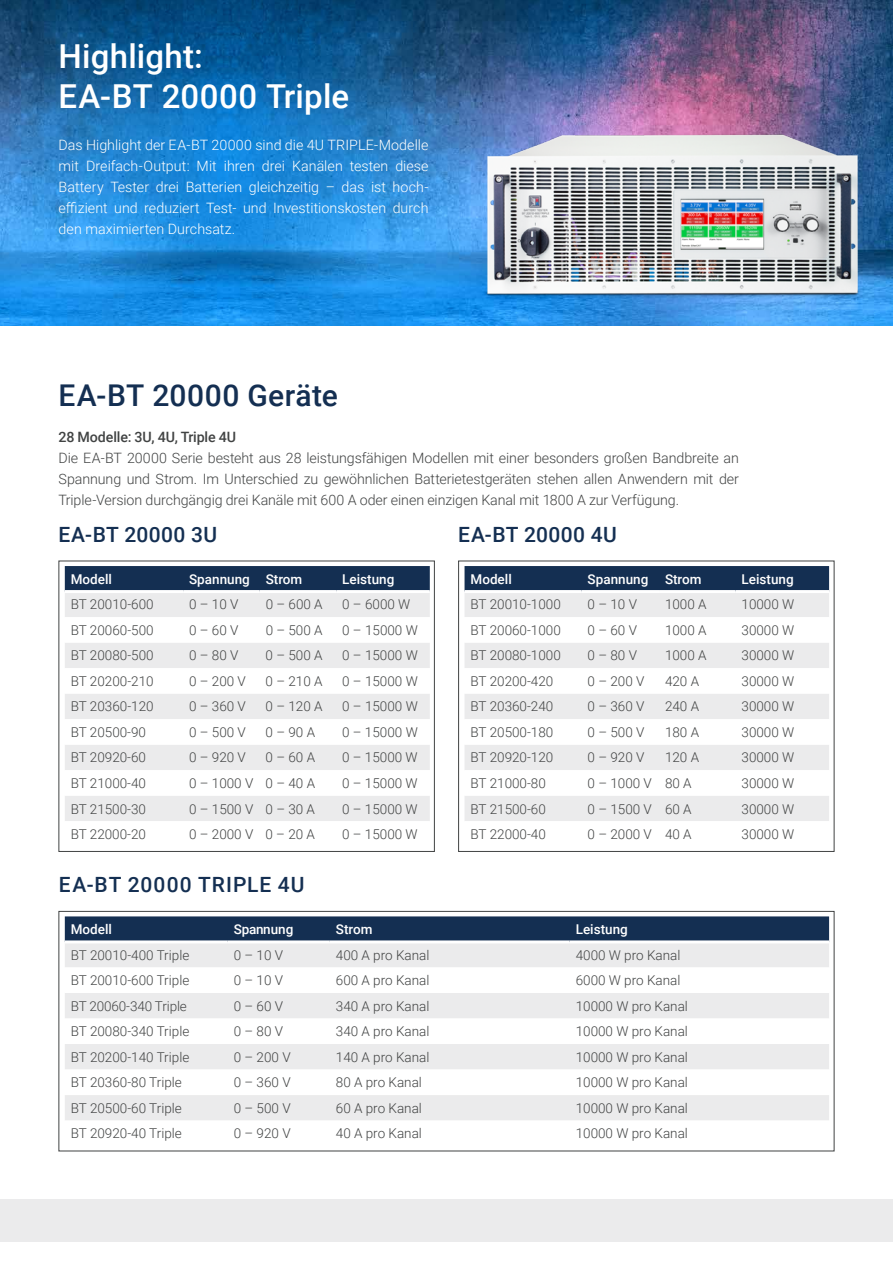
<style>
.page{position:relative;width:893px;height:1263px;background:#fff}
.page>*{position:absolute;margin:0;border:0;box-sizing:border-box;transform-origin:0 0}
.t1{font:500 33px/39.6px "Roboto";letter-spacing:.005em;color:#fff}
.t2{font:500 30px "Roboto";letter-spacing:.01em;color:#142f52}
.t3{font:500 21px "Roboto";letter-spacing:.02em;color:#142f52}
.t4{font:500 21px "Roboto";letter-spacing:.04em;color:#142f52}
.t5{font:300 14.25px/21px "Roboto";letter-spacing:-.005em;color:#414343;text-align:justify}
.t6{font:300 14.25px/21px "Roboto";letter-spacing:.005em;color:#fff;text-align:justify}
.t7{font:500 14.25px "Roboto";letter-spacing:-.01em;color:#414343}
.t8{font:300 13.5px "Roboto";color:#414343}
.t9{font:500 13.5px "Roboto";color:#fff}
.t10{font:500 13.5px "Roboto";letter-spacing:-.02em;color:#fff}
</style>
<div class="page">
<img style="left:0;top:0;width:893px;height:325px">
<div style="left:59px;top:561px;width:376px;height:291px;border:1px solid #414343"></div>
<div style="left:65px;top:566px;width:365px;height:24px;background:#142f52"></div>
<div style="left:65px;top:593px;width:365px;height:24px;background:#ebebec"></div>
<svg style="left:65px;top:643px;width:365px;height:178px;fill:#ebebec"></svg>
<div style="left:59px;top:911px;width:775px;height:240px;border:1px solid #414343"></div>
<div style="left:65px;top:916px;width:764px;height:24px;background:#142f52"></div>
<div style="left:65px;top:943px;width:764px;height:24px;background:#ebebec"></div>
<svg style="left:65px;top:993px;width:764px;height:127px;fill:#ebebec"></svg>
<div style="left:458px;top:561px;width:376px;height:291px;border:1px solid #414343"></div>
<div style="left:465px;top:566px;width:364px;height:24px;background:#142f52"></div>
<div style="left:465px;top:593px;width:364px;height:24px;background:#ebebec"></div>
<svg style="left:465px;top:643px;width:364px;height:178px;fill:#ebebec"></svg>
<img style="left:470px;top:112px;width:404px;height:213px">
<div style="left:0;top:1199px;width:893px;height:43px;background:#ebebec"></div>
<h1 class="t1" style="left:59px;top:36px;width:292px">Highlight:<br>EA-BT 20000 Triple</h1>
<p class="t6" style="left:59px;top:134px;width:371px">Das Highlight der EA-BT 20000 sind die 4U TRIPLE-Modelle mit Dreifach-Output: Mit ihren drei Kanälen testen diese Battery Tester drei Batterien gleichzeitig – das ist hoch&shy;effizient und reduziert Test- und Investitionskosten durch den maximierten Durchsatz.</p>
<h2 class="t2" style="left:59px;top:375px;width:281px">EA-BT 20000 Geräte</h2>
<p class="t7" style="left:59px;top:427px;width:179px">28 Modelle: 3U, 4U, Triple 4U</p>
<p class="t5" style="left:59px;top:447px;width:682px">Die EA-BT 20000 Serie besteht aus 28 leistungsfähigen Modellen mit einer besonders großen Bandbreite an Spannung und Strom. Im Unterschied zu gewöhnlichen Batterietestgeräten stehen allen Anwendern mit der Triple-Version durchgängig drei Kanäle mit 600 A oder einen einzigen Kanal mit 1800 A zur Verfügung.</p>
<h3 class="t3" style="left:59px;top:519px;width:160px">EA-BT 20000 3U</h3>
<p class="t9" style="left:71px;top:570px;width:43px">Modell</p>
<p class="t9" style="left:189px;top:570px;width:115px">Spannung Strom</p>
<p class="t9" style="left:342px;top:570px;width:54px">Leistung</p>
<p class="t8" style="left:71px;top:595px;width:84px">BT 20010-600</p>
<p class="t8" style="left:189px;top:595px;width:51px">0 – 10 V</p>
<p class="t8" style="left:266px;top:595px;width:58px">0 – 600 A</p>
<p class="t8" style="left:342px;top:595px;width:70px">0 – 6000 W</p>
<p class="t8" style="left:71px;top:621px;width:84px">BT 20060-500</p>
<p class="t8" style="left:189px;top:621px;width:51px">0 – 60 V</p>
<p class="t8" style="left:266px;top:621px;width:58px">0 – 500 A</p>
<p class="t8" style="left:342px;top:621px;width:77px">0 – 15000 W</p>
<p class="t8" style="left:71px;top:646px;width:84px">BT 20080-500</p>
<p class="t8" style="left:189px;top:646px;width:51px">0 – 80 V</p>
<p class="t8" style="left:266px;top:646px;width:58px">0 – 500 A</p>
<p class="t8" style="left:342px;top:646px;width:77px">0 – 15000 W</p>
<p class="t8" style="left:71px;top:672px;width:84px">BT 20200-210</p>
<p class="t8" style="left:189px;top:672px;width:58px">0 – 200 V</p>
<p class="t8" style="left:266px;top:672px;width:58px">0 – 210 A</p>
<p class="t8" style="left:342px;top:672px;width:77px">0 – 15000 W</p>
<p class="t8" style="left:71px;top:697px;width:84px">BT 20360-120</p>
<p class="t8" style="left:189px;top:697px;width:58px">0 – 360 V</p>
<p class="t8" style="left:266px;top:697px;width:58px">0 – 120 A</p>
<p class="t8" style="left:342px;top:697px;width:77px">0 – 15000 W</p>
<p class="t8" style="left:71px;top:723px;width:77px">BT 20500-90</p>
<p class="t8" style="left:189px;top:723px;width:58px">0 – 500 V</p>
<p class="t8" style="left:266px;top:723px;width:51px">0 – 90 A</p>
<p class="t8" style="left:342px;top:723px;width:77px">0 – 15000 W</p>
<p class="t8" style="left:71px;top:748px;width:77px">BT 20920-60</p>
<p class="t8" style="left:189px;top:748px;width:58px">0 – 920 V</p>
<p class="t8" style="left:266px;top:748px;width:51px">0 – 60 A</p>
<p class="t8" style="left:342px;top:748px;width:77px">0 – 15000 W</p>
<p class="t8" style="left:71px;top:774px;width:77px">BT 21000-40</p>
<p class="t8" style="left:189px;top:774px;width:128px">0 – 1000 V 0 – 40 A</p>
<p class="t8" style="left:342px;top:774px;width:77px">0 – 15000 W</p>
<p class="t8" style="left:71px;top:799px;width:77px">BT 21500-30</p>
<p class="t8" style="left:189px;top:799px;width:128px">0 – 1500 V 0 – 30 A</p>
<p class="t8" style="left:342px;top:799px;width:77px">0 – 15000 W</p>
<p class="t8" style="left:71px;top:825px;width:77px">BT 22000-20</p>
<p class="t8" style="left:189px;top:825px;width:128px">0 – 2000 V 0 – 20 A</p>
<p class="t8" style="left:342px;top:825px;width:77px">0 – 15000 W</p>
<h3 class="t4" style="left:59px;top:870px;width:247px">EA-BT 20000 TRIPLE 4U</h3>
<p class="t9" style="left:71px;top:920px;width:43px">Modell</p>
<p class="t10" style="left:234px;top:920px;width:61px">Spannung</p>
<p class="t9" style="left:336px;top:920px;width:38px">Strom</p>
<p class="t9" style="left:576px;top:920px;width:54px">Leistung</p>
<p class="t8" style="left:71px;top:945px;width:120px">BT 20010-400 Triple</p>
<p class="t8" style="left:234px;top:945px;width:51px">0 – 10 V</p>
<p class="t8" style="left:336px;top:945px;width:95px">400 A pro Kanal</p>
<p class="t8" style="left:576px;top:945px;width:106px">4000 W pro Kanal</p>
<p class="t8" style="left:71px;top:971px;width:120px">BT 20010-600 Triple</p>
<p class="t8" style="left:234px;top:971px;width:51px">0 – 10 V</p>
<p class="t8" style="left:336px;top:971px;width:95px">600 A pro Kanal</p>
<p class="t8" style="left:576px;top:971px;width:106px">6000 W pro Kanal</p>
<p class="t8" style="left:71px;top:996px;width:118px">BT 20060-340 Triple</p>
<p class="t8" style="left:234px;top:996px;width:51px">0 – 60 V</p>
<p class="t8" style="left:336px;top:996px;width:95px">340 A pro Kanal</p>
<p class="t8" style="left:576px;top:996px;width:114px">10000 W pro Kanal</p>
<p class="t8" style="left:71px;top:1022px;width:120px">BT 20080-340 Triple</p>
<p class="t8" style="left:234px;top:1022px;width:51px">0 – 80 V</p>
<p class="t8" style="left:336px;top:1022px;width:95px">340 A pro Kanal</p>
<p class="t8" style="left:576px;top:1022px;width:114px">10000 W pro Kanal</p>
<p class="t8" style="left:71px;top:1047px;width:120px">BT 20200-140 Triple</p>
<p class="t8" style="left:234px;top:1047px;width:58px">0 – 200 V</p>
<p class="t8" style="left:336px;top:1047px;width:95px">140 A pro Kanal</p>
<p class="t8" style="left:576px;top:1047px;width:114px">10000 W pro Kanal</p>
<p class="t8" style="left:71px;top:1073px;width:113px">BT 20360-80 Triple</p>
<p class="t8" style="left:234px;top:1073px;width:58px">0 – 360 V</p>
<p class="t8" style="left:336px;top:1073px;width:88px">80 A pro Kanal</p>
<p class="t8" style="left:576px;top:1073px;width:114px">10000 W pro Kanal</p>
<p class="t8" style="left:71px;top:1098px;width:113px">BT 20500-60 Triple</p>
<p class="t8" style="left:234px;top:1098px;width:58px">0 – 500 V</p>
<p class="t8" style="left:336px;top:1098px;width:88px">60 A pro Kanal</p>
<p class="t8" style="left:576px;top:1098px;width:114px">10000 W pro Kanal</p>
<p class="t8" style="left:71px;top:1124px;width:113px">BT 20920-40 Triple</p>
<p class="t8" style="left:234px;top:1124px;width:58px">0 – 920 V</p>
<p class="t8" style="left:336px;top:1124px;width:88px">40 A pro Kanal</p>
<p class="t8" style="left:576px;top:1124px;width:114px">10000 W pro Kanal</p>
<h3 class="t3" style="left:458px;top:519px;width:160px">EA-BT 20000 4U</h3>
<p class="t9" style="left:471px;top:570px;width:43px">Modell</p>
<p class="t9" style="left:588px;top:570px;width:115px">Spannung Strom</p>
<p class="t9" style="left:741px;top:570px;width:54px">Leistung</p>
<p class="t8" style="left:471px;top:595px;width:92px">BT 20010-1000</p>
<p class="t8" style="left:588px;top:595px;width:51px">0 – 10 V</p>
<p class="t8" style="left:665px;top:595px;width:43px">1000 A</p>
<p class="t8" style="left:741px;top:595px;width:54px">10000 W</p>
<p class="t8" style="left:471px;top:621px;width:92px">BT 20060-1000</p>
<p class="t8" style="left:588px;top:621px;width:51px">0 – 60 V</p>
<p class="t8" style="left:665px;top:621px;width:43px">1000 A</p>
<p class="t8" style="left:741px;top:621px;width:54px">30000 W</p>
<p class="t8" style="left:471px;top:646px;width:92px">BT 20080-1000</p>
<p class="t8" style="left:588px;top:646px;width:51px">0 – 80 V</p>
<p class="t8" style="left:665px;top:646px;width:43px">1000 A</p>
<p class="t8" style="left:741px;top:646px;width:54px">30000 W</p>
<p class="t8" style="left:471px;top:672px;width:84px">BT 20200-420</p>
<p class="t8" style="left:588px;top:672px;width:58px">0 – 200 V</p>
<p class="t8" style="left:665px;top:672px;width:36px">420 A</p>
<p class="t8" style="left:741px;top:672px;width:54px">30000 W</p>
<p class="t8" style="left:471px;top:697px;width:84px">BT 20360-240</p>
<p class="t8" style="left:588px;top:697px;width:58px">0 – 360 V</p>
<p class="t8" style="left:665px;top:697px;width:36px">240 A</p>
<p class="t8" style="left:741px;top:697px;width:54px">30000 W</p>
<p class="t8" style="left:471px;top:723px;width:84px">BT 20500-180</p>
<p class="t8" style="left:588px;top:723px;width:58px">0 – 500 V</p>
<p class="t8" style="left:665px;top:723px;width:36px">180 A</p>
<p class="t8" style="left:741px;top:723px;width:54px">30000 W</p>
<p class="t8" style="left:471px;top:748px;width:84px">BT 20920-120</p>
<p class="t8" style="left:588px;top:748px;width:58px">0 – 920 V</p>
<p class="t8" style="left:665px;top:748px;width:36px">120 A</p>
<p class="t8" style="left:741px;top:748px;width:54px">30000 W</p>
<p class="t8" style="left:471px;top:774px;width:77px">BT 21000-80</p>
<p class="t8" style="left:588px;top:774px;width:106px">0 – 1000 V 80 A</p>
<p class="t8" style="left:741px;top:774px;width:54px">30000 W</p>
<p class="t8" style="left:471px;top:799px;width:77px">BT 21500-60</p>
<p class="t8" style="left:588px;top:799px;width:106px">0 – 1500 V 60 A</p>
<p class="t8" style="left:741px;top:799px;width:54px">30000 W</p>
<p class="t8" style="left:471px;top:825px;width:77px">BT 22000-40</p>
<p class="t8" style="left:588px;top:825px;width:106px">0 – 2000 V 40 A</p>
<p class="t8" style="left:741px;top:825px;width:54px">30000 W</p>
</div>
